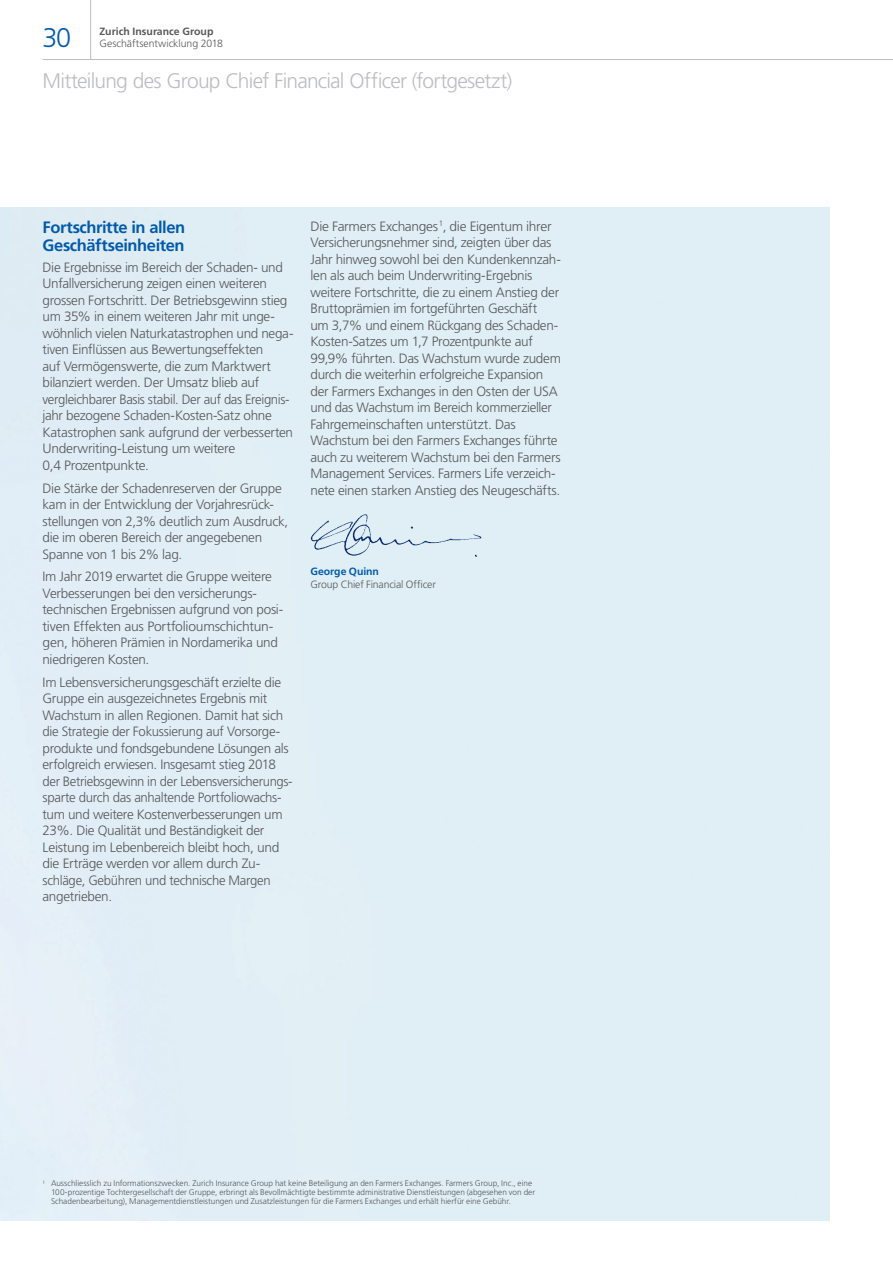
<style>
.page{position:relative;width:893px;height:1263px;background:#fff}
.page>*{position:absolute;margin:0;border:0;box-sizing:border-box;transform-origin:0 0}
.t1{font:300 27px "Frutiger LT Std";color:#015aaa}
.t2{font:300 21px "Frutiger LT Std";letter-spacing:-.035em;color:#bcbdc0}
.t3{font:700 16.5px/18px "Frutiger LT Std";letter-spacing:-.025em;color:#015aaa}
.t4{font:300 13.5px/16.5px "Frutiger LT Std";letter-spacing:-.02em;color:#57585a}
.t5{font:300 10.5px "Frutiger LT Std";letter-spacing:-.01em;color:#57585a}
.t6{font:700 10.5px "Frutiger LT Std";color:#57585a}
.t7{font:700 10.5px "Frutiger LT Std";letter-spacing:-.005em;color:#015aaa}
.t8{font:300 8.25px/9px "Frutiger LT Std";letter-spacing:-.005em;color:#57585a}
</style>
<div class="page">
<img style="left:310px;top:508px;width:182px;height:51px">
<hr style="left:43px;top:59px;width:850px;height:1px;background:#bcbdc0">
<hr style="left:90px;top:0;width:1px;height:60px;background:#bcbdc0">
<p class="t6" style="left:99px;top:25px;width:115px">Zurich Insurance Group</p>
<h1 class="t1" style="left:43px;top:22px;width:30px">30</h1>
<p class="t5" style="left:99px;top:37px;width:125px">Geschäftsentwicklung 2018</p>
<h2 class="t2" style="left:43px;top:69px;width:471px">Mitteilung des Group Chief Financial Officer (fortgesetzt)</h2>
<p class="t3" style="left:43px;top:218px;width:144px">Fortschritte in allen<br>Geschäftseinheiten</p>
<p class="t4" style="left:43px;top:259px;width:252px">Die Ergebnisse im Bereich der Schaden- und Unfallversicherung zeigen einen weiteren grossen Fortschritt. Der Betriebsgewinn stieg um 35% in einem weiteren Jahr mit unge&shy;wöhnlich vielen Naturkatastrophen und nega&shy;tiven Einflüssen aus Bewertungseffekten<br>auf Vermögenswerte, die zum Marktwert bilanziert werden. Der Umsatz blieb auf vergleichbarer Basis stabil. Der auf das Ereignis&shy;jahr bezogene Schaden-Kosten-Satz ohne Katastrophen sank aufgrund der verbesserten Underwriting-Leistung um weitere<br>0,4 Prozentpunkte.</p>
<p class="t4" style="left:43px;top:480px;width:247px">Die Stärke der Schadenreserven der Gruppe kam in der Entwicklung der Vorjahresrück&shy;stellungen von 2,3% deutlich zum Ausdruck, die im oberen Bereich der angegebenen Spanne von 1 bis 2% lag.</p>
<p class="t4" style="left:43px;top:569px;width:242px">Im Jahr 2019 erwartet die Gruppe weitere Verbesserungen bei den versicherungs--- technischen Ergebnissen aufgrund von posi&shy;tiven Effekten aus Portfolioumschichtun&shy;gen, höheren Prämien in Nordamerika und niedrigeren Kosten.</p>
<p class="t4" style="left:43px;top:674px;width:251px">Im Lebensversicherungsgeschäft erzielte die Gruppe ein ausgezeichnetes Ergebnis mit Wachstum in allen Regionen. Damit hat sich die Strategie der Fokussierung auf Vorsorge&shy;produkte und fondsgebundene Lösungen als erfolgreich erwiesen. Insgesamt stieg 2018 der Betriebsgewinn in der Lebensversicherungs&shy;sparte durch das anhaltende Portfoliowachs&shy;tum und weitere Kostenverbesserungen um 23%. Die Qualität und Beständigkeit der Leistung im Lebenbereich bleibt hoch, und die Erträge werden vor allem durch Zu&shy;schläge, Gebühren und technische Margen angetrieben.</p>
<p class="t4" style="left:310px;top:218px;width:252px">Die Farmers Exchanges<sup>1</sup>, die Eigentum ihrer Versicherungsnehmer sind, zeigten über das Jahr hinweg sowohl bei den Kundenkennzah&shy;len als auch beim Underwriting-Ergebnis weitere Fortschritte, die zu einem Anstieg der Bruttoprämien im fortgeführten Geschäft<br>um 3,7% und einem Rückgang des Schaden-Kosten-Satzes um 1,7 Prozentpunkte auf 99,9% führten. Das Wachstum wurde zudem durch die weiterhin erfolgreiche Expansion der Farmers Exchanges in den Osten der USA und das Wachstum im Bereich kommerzieller Fahrgemeinschaften unterstützt. Das Wachstum bei den Farmers Exchanges führte auch zu weiterem Wachstum bei den Farmers Management Services. Farmers Life verzeich&shy;nete einen starken Anstieg des Neugeschäfts.</p>
<p class="t7" style="left:310px;top:565px;width:70px">George Quinn</p>
<p class="t5" style="left:310px;top:578px;width:127px">Group Chief Financial Officer</p>
<p class="t8" style="left:51px;top:1179px;width:486px;text-indent:-9px"><sup>1</sup> Ausschliesslich zu Informationszwecken. Zurich Insurance Group hat keine Beteiligung an den Farmers Exchanges. Farmers Group, Inc., eine<br>100-prozentige Tochtergesellschaft der Gruppe, erbringt als Bevollmächtigte bestimmte administrative Dienstleistungen (abgesehen von der<br>Schadenbearbeitung), Managementdienstleistungen und Zusatzleistungen für die Farmers Exchanges und erhält hierfür eine Gebühr.</p>
</div>
